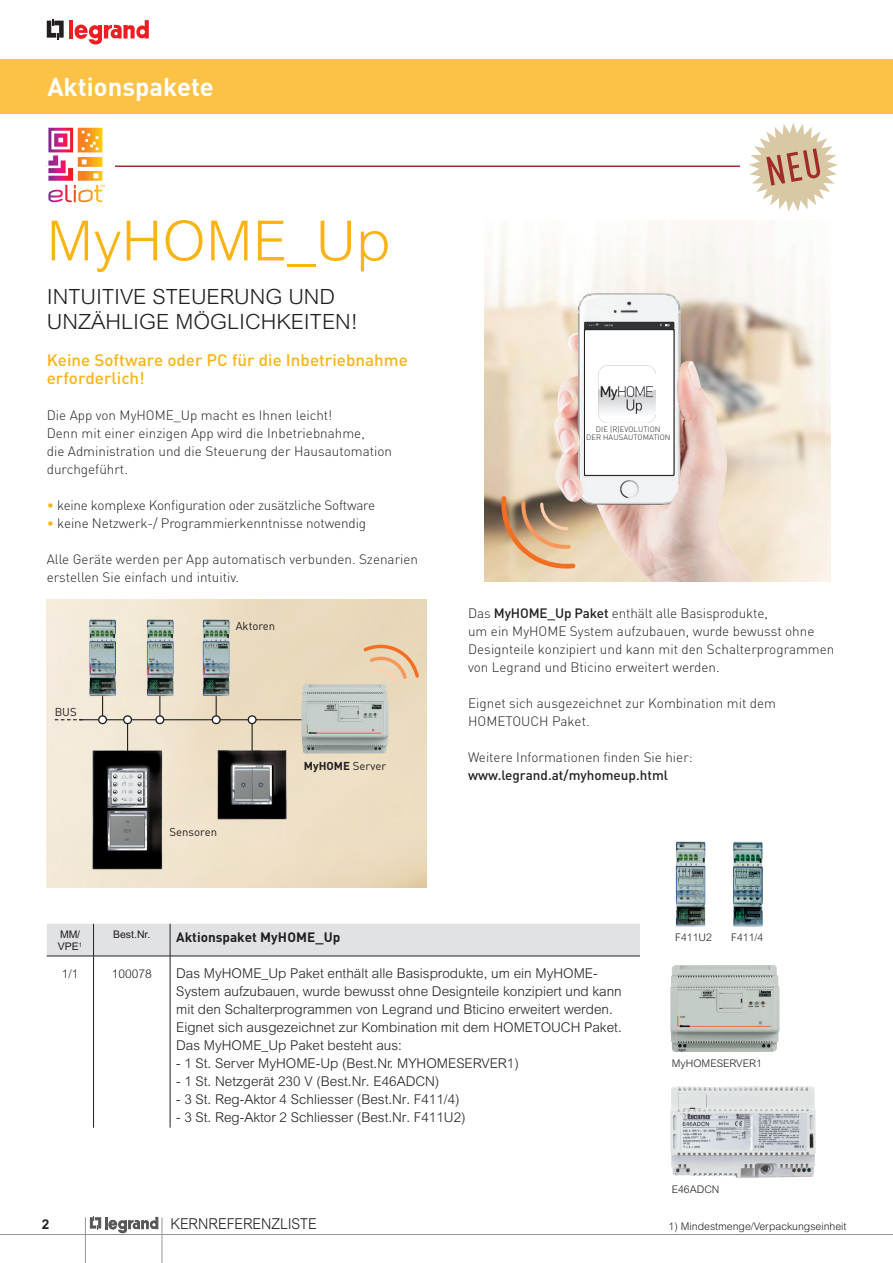
<style>
.page{position:relative;width:893px;height:1263px;background:#fff}
.page>*{position:absolute;margin:0;border:0;box-sizing:border-box;transform-origin:0 0}
.t1{font:300 55.5px "Arial";letter-spacing:.01em;color:#fbb416}
.t2{font:700 25.5px "DIN Pro";color:#fff}
.t3{font:300 21px/25.5px "Arial";color:#231f20}
.t4{font:500 16.5px/18px "DIN Pro";color:#fbb416}
.t5{font:300 15px "Arial";letter-spacing:-.005em;color:#231f20;scale:.95 1}
.t6{font:300 13.5px/18px "DIN Pro";color:#231f20}
.t7{font:300 13.5px/18px "Arial";color:#231f20}
.t8{font:300 13.5px "DIN Pro";letter-spacing:-.02em;color:#231f20}
.t9{font:500 13.5px "DIN Pro";color:#231f20}
.t10{font:700 13.5px "DIN Pro";color:#231f20}
.t11{font:700 13.5px "Arial";color:#231f20}
.t12{font:300 12px "Arial";color:#231f20}
.t13{font:11.4px "DIN Pro";color:#231f20}
.t14{font:700 11.4px "DIN Pro";color:#231f20}
.t15{font:300 10.5px "Arial";color:#231f20}
.t16{font:10.5px "Arial";color:#231f20}
.t17{font:300 7.65px/8.7px "DIN Pro";letter-spacing:.01em;color:#231f20;text-align:center}
.s1{color:#fbb416}
.s2{font-weight:400}
.s3{font-weight:500}
</style>
<div class="page">
<div style="left:0;top:60px;width:893px;height:54px;background:#fbc245"></div>
<svg style="left:47px;top:19px;width:17px;height:20px"></svg>
<hr style="left:69px;top:20px;width:4px;height:18px;background:#ee1d23">
<svg style="left:75px;top:20px;width:74px;height:25px"></svg>
<hr style="left:162px;top:1217px;width:1px;height:46px;background:#939598">
<hr style="left:85px;top:1217px;width:1px;height:46px;background:#939598">
<hr style="left:0;top:1234px;width:893px;height:1px;background:#939598">
<svg style="left:90px;top:1216px;width:68px;height:17px"></svg>
<div style="left:47px;top:924px;width:593px;height:32px;background:#e1e2e4"></div>
<hr style="left:93px;top:924px;width:1px;height:32px;background:#231f20">
<hr style="left:170px;top:924px;width:1px;height:32px;background:#231f20">
<hr style="left:93px;top:956px;width:1px;height:172px;background:#231f20">
<hr style="left:170px;top:956px;width:1px;height:172px;background:#231f20">
<hr style="left:47px;top:956px;width:47px;height:1px;background:#231f20">
<hr style="left:94px;top:956px;width:76px;height:1px;background:#231f20">
<hr style="left:170px;top:956px;width:470px;height:1px;background:#231f20">
<img style="left:733px;top:841px;width:30px;height:85px">
<img style="left:676px;top:841px;width:29px;height:85px">
<img style="left:670px;top:965px;width:109px;height:87px">
<img style="left:670px;top:1086px;width:146px;height:91px">
<hr style="left:47px;top:165px;width:693px;height:2px;background:#a02d29">
<div style="left:47px;top:121px;width:67px;height:90px;background:#fff"></div>
<svg style="left:48px;top:128px;width:57px;height:74px"></svg>
<img style="left:47px;top:599px;width:380px;height:289px">
<hr style="left:79px;top:719px;width:277px;height:1px;background:#231f20">
<svg style="left:55px;top:719px;width:25px;height:1px"></svg>
<hr style="left:102px;top:667px;width:1px;height:53px;background:#231f20">
<hr style="left:159px;top:667px;width:1px;height:53px;background:#231f20">
<hr style="left:216px;top:667px;width:1px;height:53px;background:#231f20">
<img style="left:89px;top:619px;width:27px;height:77px">
<img style="left:147px;top:619px;width:27px;height:77px">
<img style="left:203px;top:619px;width:26px;height:77px">
<img style="left:301px;top:684px;width:88px;height:69px">
<img style="left:92px;top:750px;width:70px;height:119px">
<img style="left:218px;top:750px;width:69px;height:69px">
<hr style="left:252px;top:720px;width:1px;height:31px;background:#231f20">
<hr style="left:127px;top:720px;width:1px;height:31px;background:#231f20">
<div style="left:99px;top:716px;width:7px;height:8px;background:#fff;border-radius:50%"></div>
<div style="left:98px;top:715px;width:9px;height:9px;border:1px solid #231f20;border-radius:50%"></div>
<div style="left:248px;top:716px;width:8px;height:8px;background:#fff;border-radius:50%"></div>
<div style="left:248px;top:715px;width:9px;height:9px;border:1px solid #231f20;border-radius:50%"></div>
<div style="left:156px;top:716px;width:8px;height:8px;background:#fff;border-radius:50%"></div>
<div style="left:155px;top:715px;width:9px;height:9px;border:1px solid #231f20;border-radius:50%"></div>
<div style="left:124px;top:716px;width:7px;height:8px;background:#fff;border-radius:50%"></div>
<div style="left:123px;top:715px;width:9px;height:9px;border:1px solid #231f20;border-radius:50%"></div>
<div style="left:212px;top:716px;width:8px;height:8px;background:#fff;border-radius:50%"></div>
<div style="left:212px;top:715px;width:9px;height:9px;border:1px solid #231f20;border-radius:50%"></div>
<svg style="left:361px;top:640px;width:60px;height:44px;background:#eacaa6"></svg>
<img style="left:485px;top:221px;width:346px;height:361px">
<img style="left:547px;top:284px;width:209px;height:298px">
<div style="left:584px;top:330px;width:90px;height:145px;background:#fff"></div>
<div style="left:584px;top:329px;width:90px;height:147px;border:1px solid #231f20"></div>
<img style="left:598px;top:365px;width:57px;height:57px">
<svg style="left:499px;top:493px;width:79px;height:77px;background:#c19d7b"></svg>
<svg style="left:749px;top:123px;width:89px;height:88px"></svg>
<h2 class="t2" style="left:47px;top:69px;width:168px">Aktionspakete</h2>
<h1 class="t1" style="left:47px;top:209px;width:345px">MyHOME_Up</h1>
<h3 class="t3" style="left:47px;top:284px;width:313px">INTUITIVE STEUERUNG UND<br>UNZÄHLIGE MÖGLICHKEITEN!</h3>
<p class="t4" style="left:47px;top:350px;width:363px">Keine Software oder PC für die Inbetriebnahme erforderlich!</p>
<p class="t6" style="left:47px;top:405px;width:347px">Die App von MyHOME_Up macht es Ihnen leicht!<br>Denn mit einer einzigen App wird die Inbetriebnahme,<br>die Administration und die Steuerung der Hausautomation durchgeführt.</p>
<p class="t8" style="left:47px;top:495px;width:330px"><span class="s1">•</span> keine komplexe Konfiguration oder zusätzliche Software</p>
<p class="t6" style="left:47px;top:513px;width:321px"><span class="s1">•</span> keine Netzwerk-/ Programmierkenntnisse notwendig</p>
<p class="t6" style="left:47px;top:549px;width:373px">Alle Geräte werden per App automatisch verbunden. Szenarien erstellen Sie einfach und intuitiv.</p>
<p class="t13" style="left:55px;top:703px;width:24px">BUS</p>
<p class="t13" style="left:236px;top:617px;width:41px">Aktoren</p>
<p class="t13" style="left:169px;top:823px;width:49px">Sensoren</p>
<p class="t14" style="left:304px;top:758px;width:84px">MyHOME <span class="s2">Server</span></p>
<p class="t17" style="left:586px;top:424px;width:86px">DIE (R)EVOLUTION<br>DER HAUSAUTOMATION</p>
<p class="t6" style="left:468px;top:603px;width:368px">Das <span class="s3">MyHOME_Up Paket</span> enthält alle Basisprodukte,<br>um ein MyHOME System aufzubauen, wurde bewusst ohne Designteile konzipiert und kann mit den Schalterprogrammen von Legrand und Bticino erweitert werden.</p>
<p class="t6" style="left:468px;top:693px;width:309px">Eignet sich ausgezeichnet zur Kombination mit dem<br>HOMETOUCH Paket.</p>
<p class="t6" style="left:468px;top:747px;width:226px">Weitere Informationen finden Sie hier:</p>
<p class="t9" style="left:468px;top:765px;width:201px">www.legrand.at/myhomeup.html</p>
<p class="t16" style="left:60px;top:928px;width:21px">MM/</p>
<p class="t15" style="left:675px;top:931px;width:38px">F411U2</p>
<p class="t15" style="left:731px;top:931px;width:34px">F411/4</p>
<p class="t16" style="left:58px;top:940px;width:26px">VPE<sup>1</sup></p>
<p class="t16" style="left:113px;top:928px;width:39px">Best.Nr.</p>
<p class="t10" style="left:176px;top:927px;width:166px">Aktionspaket MyHOME_Up</p>
<p class="t12" style="left:62px;top:966px;width:18px">1/1</p>
<p class="t12" style="left:112px;top:966px;width:42px">100078</p>
<p class="t7" style="left:176px;top:964px;width:447px">Das MyHOME_Up Paket enthält alle Basisprodukte, um ein MyHOME-System aufzubauen, wurde bewusst ohne Designteile konzipiert und kann mit den Schalterprogrammen von Legrand und Bticino erweitert werden.<br>Eignet sich ausgezeichnet zur Kombination mit dem HOMETOUCH Paket.<br>Das MyHOME_Up Paket besteht aus:</p>
<p class="t7" style="left:176px;top:1054px;width:344px">- 1 St. Server MyHOME-Up (Best.Nr. MYHOMESERVER1)</p>
<p class="t7" style="left:176px;top:1072px;width:265px">- 1 St. Netzgerät 230 V (Best.Nr. E46ADCN)</p>
<p class="t7" style="left:176px;top:1090px;width:285px">- 3 St. Reg-Aktor 4 Schliesser (Best.Nr. F411/4)</p>
<p class="t7" style="left:176px;top:1108px;width:291px">- 3 St. Reg-Aktor 2 Schliesser (Best.Nr. F411U2)</p>
<p class="t15" style="left:672px;top:1057px;width:92px">MyHOMESERVER1</p>
<p class="t15" style="left:672px;top:1183px;width:49px">E46ADCN</p>
<p class="t11" style="left:42px;top:1216px;width:9px">2</p>
<p class="t5" style="left:171px;top:1215px;width:155px">KERNREFERENZLISTE</p>
<p class="t15" style="left:669px;top:1220px;width:179px">1) Mindestmenge/Verpackungseinheit</p>
</div>
